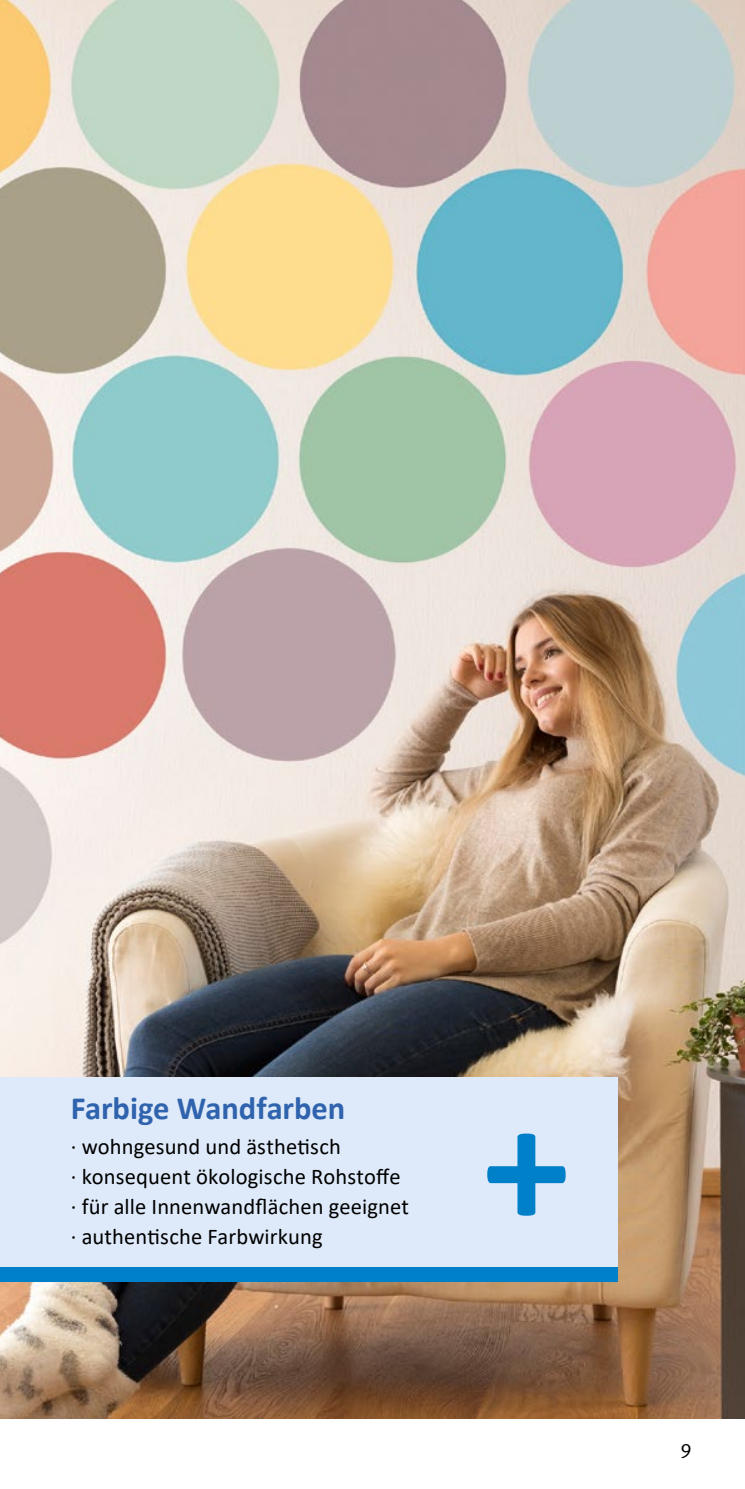
<style>
.page{position:relative;width:745px;height:1489px;background:#fff}
.page>*{position:absolute;margin:0;border:0;box-sizing:border-box;transform-origin:0 0}
.t1{font:700 175px "Calibri";color:#0080c8}
.t2{font:700 32.5px "Calibri";color:#3063ad}
.t3{font:22.5px/30px "Calibri";letter-spacing:.005em;color:#000}
.t4{font:20px "Meta Normal";color:#000}
</style>
<div class="page">
<img style="left:0;top:0;width:744px;height:1417px">
<div style="left:0;top:1077px;width:617px;height:191px;background:#deeaf9"></div>
<div style="left:0;top:1266px;width:617px;height:14px;background:#0080c8"></div>
<h2 class="t2" style="left:71px;top:1085px;width:276px">Farbige Wandfarben</h2>
<p class="t3" style="left:71px;top:1131px;width:339px">· wohngesund und ästhetisch<br>· konsequent ökologische Rohstoffe · für alle Innenwandflächen geeignet · authentische Farbwirkung</p>
<h1 class="t1" style="left:482px;top:1041px;width:89px">+</h1>
<p class="t4" style="left:680px;top:1435px;width:13px">9</p>
</div>
